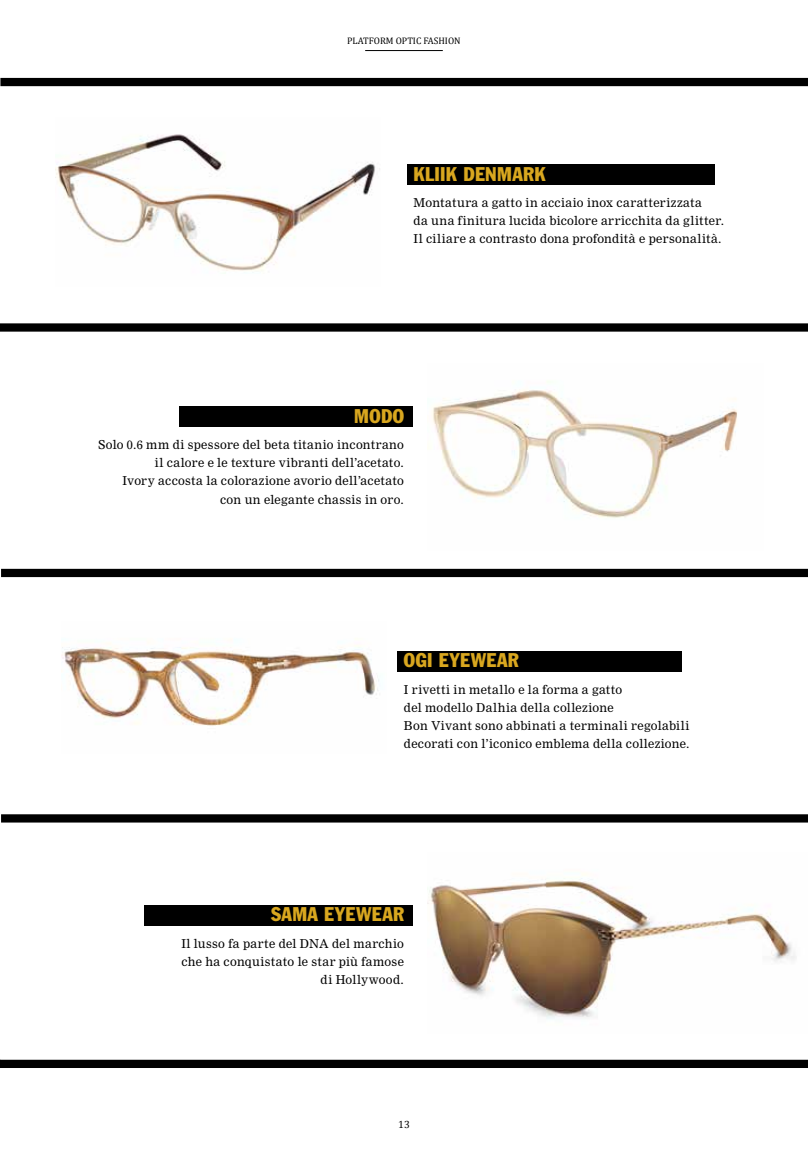
<style>
.page{position:relative;width:808px;height:1149px;background:#fff}
.page>*{position:absolute;margin:0;border:0;box-sizing:border-box;transform-origin:0 0}
.t1{font:condensed 19.5px "Franklin Gothic";letter-spacing:.02em;color:#d9a71f}
.t2{font:12px/18px "Nimrod MT Std";letter-spacing:.03em;color:#000;text-align:right}
.t3{font:10.5px "Cambria";color:#000}
.t4{font:9.45px "Cambria";color:#000}
</style>
<div class="page">
<img style="left:427px;top:873px;width:369px;height:146px">
<div style="left:144px;top:904px;width:268px;height:21px;background:#000"></div>
<div style="left:0;top:323px;width:808px;height:8px;background:#000"></div>
<div style="left:407px;top:164px;width:307px;height:20px;background:#000"></div>
<div style="left:179px;top:406px;width:233px;height:20px;background:#000"></div>
<hr style="left:365px;top:50px;width:78px;height:1px;background:#000">
<div style="left:1px;top:568px;width:807px;height:9px;background:#000"></div>
<img style="left:62px;top:643px;width:317px;height:83px">
<div style="left:0;top:78px;width:808px;height:8px;background:#000"></div>
<div style="left:396px;top:651px;width:285px;height:20px;background:#000"></div>
<div style="left:1px;top:814px;width:807px;height:8px;background:#000"></div>
<div style="left:0;top:1059px;width:808px;height:8px;background:#000"></div>
<img style="left:431px;top:381px;width:306px;height:137px">
<img style="left:55px;top:134px;width:325px;height:139px">
<p class="t4" style="left:347px;top:35px;width:115px">PLATFORM OPTIC FASHION</p>
<h1 class="t1" style="left:414px;top:162px;width:134px">KLIIK DENMARK</h1>
<p class="t2" style="left:414px;top:194px;width:312px;text-align:left">Montatura a gatto in acciaio inox caratterizzata<br>da una finitura lucida bicolore arricchita da glitter.<br>Il ciliare a contrasto dona profondità e personalità.</p>
<h1 class="t1" style="left:354px;top:404px;width:51px">MODO</h1>
<p class="t2" style="left:98px;top:436px;width:307px">Solo 0.6 mm di spessore del beta titanio incontrano il calore e le texture vibranti dell’acetato.<br>Ivory accosta la colorazione avorio dell’acetato<br>con un elegante chassis in oro.</p>
<h1 class="t1" style="left:404px;top:648px;width:116px">OGI EYEWEAR</h1>
<p class="t2" style="left:404px;top:680px;width:287px;text-align:left">I rivetti in metallo e la forma a gatto<br>del modello Dalhia della collezione<br>Bon Vivant sono abbinati a terminali regolabili decorati con l’iconico emblema della collezione.</p>
<h1 class="t1" style="left:271px;top:902px;width:134px">SAMA EYEWEAR</h1>
<p class="t2" style="left:181px;top:934px;width:224px">Il lusso fa parte del DNA del marchio che ha conquistato le star più famose di Hollywood.</p>
<p class="t3" style="left:398px;top:1117px;width:13px">13</p>
</div>
